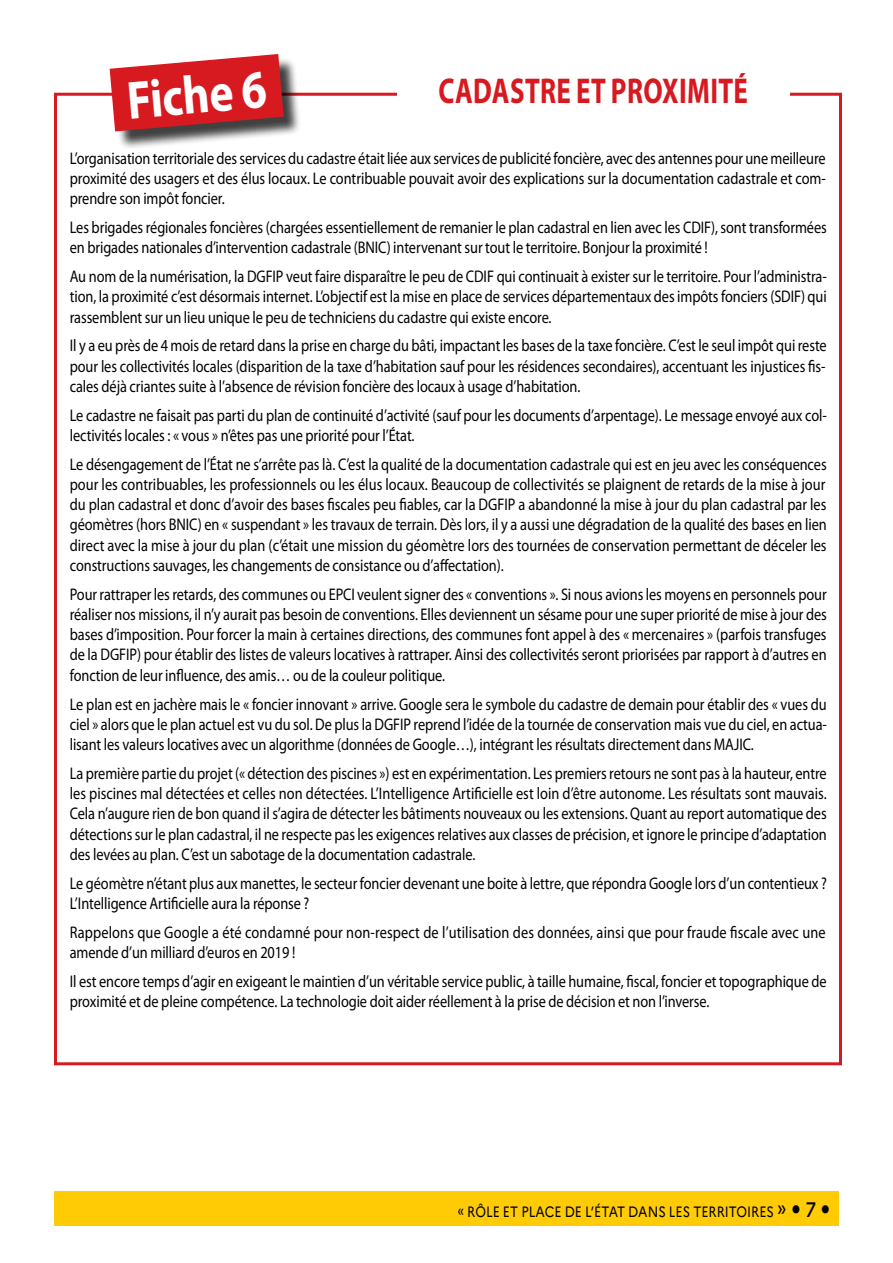
<style>
.page{position:relative;width:893px;height:1263px;background:#fff}
.page>*{position:absolute;margin:0;border:0;box-sizing:border-box;transform-origin:0 0}
.t1{font:700 54px "Myriad Pro";color:#fff;scale:.85 1}
.t2{font:700 36px "Myriad Pro";letter-spacing:.015em;color:#d71920;scale:.75 1}
.t3{font:16.8px/20.2px "Myriad Pro";letter-spacing:-.005em;color:#000;text-align:justify;scale:.85 1}
.t4{font:15px "Marianne";color:#000;scale:.85 1}
.s1{font-size:21px}
.s2{font-weight:500;font-size:21px}
</style>
<div class="page">
<div style="left:54px;top:1192px;width:785px;height:34px;background:#ffcb05"></div>
<div style="left:112px;top:57px;width:190px;height:93px;background:#000;opacity:.75"></div>
<svg style="left:110px;top:54px;width:174px;height:77px;background:#ce373d"></svg>
<h1 class="t1" style="left:124px;top:66px;width:166px;rotate:-5deg">FICHE 6</h1>
<h2 class="t2" style="left:438px;top:67px;width:414px">CADASTRE ET PROXIMITÉ</h2>
<p class="t3" style="left:70px;top:148px;width:891px">L’organisation territoriale des services du cadastre était liée aux services de publicité foncière, avec des antennes pour une meilleure proximité des usagers et des élus locaux. Le contribuable pouvait avoir des explications sur la documentation cadastrale et com&shy;prendre son impôt foncier.</p>
<p class="t3" style="left:70px;top:217px;width:892px">Les brigades régionales foncières (chargées essentiellement de remanier le plan cadastral en lien avec les CDIF), sont transformées en brigades nationales d’intervention cadastrale (BNIC) intervenant sur tout le territoire. Bonjour la proximité !</p>
<p class="t3" style="left:70px;top:266px;width:892px">Au nom de la numérisation, la DGFIP veut faire disparaître le peu de CDIF qui continuait à exister sur le territoire. Pour l’administra&shy;tion, la proximité c’est désormais internet. L’objectif est la mise en place de services départementaux des impôts fonciers (SDIF) qui rassemblent sur un lieu unique le peu de techniciens du cadastre qui existe encore.</p>
<p class="t3" style="left:70px;top:335px;width:892px">Il y a eu près de 4 mois de retard dans la prise en charge du bâti, impactant les bases de la taxe foncière. C’est le seul impôt qui reste pour les collectivités locales (disparition de la taxe d’habitation sauf pour les résidences secondaires), accentuant les injustices fis&shy;cales déjà criantes suite à l’absence de révision foncière des locaux à usage d’habitation.</p>
<p class="t3" style="left:70px;top:405px;width:892px">Le cadastre ne faisait pas parti du plan de continuité d’activité (sauf pour les documents d’arpentage). Le message envoyé aux col&shy;lectivités locales : « vous » n’êtes pas une priorité pour l’État.</p>
<p class="t3" style="left:70px;top:454px;width:892px">Le désengagement de l’État ne s’arrête pas là. C’est la qualité de la documentation cadastrale qui est en jeu avec les conséquences pour les contribuables, les professionnels ou les élus locaux. Beaucoup de collectivités se plaignent de retards de la mise à jour du plan cadastral et donc d’avoir des bases fiscales peu fiables, car la DGFIP a abandonné la mise à jour du plan cadastral par les géomètres (hors BNIC) en « suspendant » les travaux de terrain. Dès lors, il y a aussi une dégradation de la qualité des bases en lien direct avec la mise à jour du plan (c’était une mission du géomètre lors des tournées de conservation permettant de déceler les constructions sauvages, les changements de consistance ou d’affectation).</p>
<p class="t3" style="left:70px;top:584px;width:892px">Pour rattraper les retards, des communes ou EPCI veulent signer des « conventions ». Si nous avions les moyens en personnels pour réaliser nos missions, il n’y aurait pas besoin de conventions. Elles deviennent un sésame pour une super priorité de mise à jour des bases d’imposition. Pour forcer la main à certaines directions, des communes font appel à des « mercenaires » (parfois transfuges de la DGFIP) pour établir des listes de valeurs locatives à rattraper. Ainsi des collectivités seront priorisées par rapport à d’autres en fonction de leur influence, des amis… ou de la couleur politique.</p>
<p class="t3" style="left:70px;top:693px;width:892px">Le plan est en jachère mais le « foncier innovant » arrive. Google sera le symbole du cadastre de demain pour établir des « vues du ciel » alors que le plan actuel est vu du sol. De plus la DGFIP reprend l’idée de la tournée de conservation mais vue du ciel, en actua&shy;lisant les valeurs locatives avec un algorithme (données de Google…), intégrant les résultats directement dans MAJIC.</p>
<p class="t3" style="left:70px;top:763px;width:892px">La première partie du projet (« détection des piscines ») est en expérimentation. Les premiers retours ne sont pas à la hauteur, entre les piscines mal détectées et celles non détectées. L’Intelligence Artificielle est loin d’être autonome. Les résultats sont mauvais.<br>Cela n’augure rien de bon quand il s’agira de détecter les bâtiments nouveaux ou les extensions. Quant au report automatique des détections sur le plan cadastral, il ne respecte pas les exigences relatives aux classes de précision, et ignore le principe d’adaptation des levées au plan. C’est un sabotage de la documentation cadastrale.</p>
<p class="t3" style="left:70px;top:872px;width:892px">Le géomètre n’étant plus aux manettes, le secteur foncier devenant une boite à lettre, que répondra Google lors d’un contentieux ?<br>L’Intelligence Artificielle aura la réponse ?</p>
<p class="t3" style="left:70px;top:921px;width:891px">Rappelons que Google a été condamné pour non-respect de l’utilisation des données, ainsi que pour fraude fiscale avec une amende d’un milliard d’euros en 2019 !</p>
<p class="t3" style="left:70px;top:970px;width:892px">Il est encore temps d’agir en exigeant le maintien d’un véritable service public, à taille humaine, fiscal, foncier et topographique de proximité et de pleine compétence. La technologie doit aider réellement à la prise de décision et non l’inverse.</p>
<p class="t4" style="left:457px;top:1202px;width:423px">« RÔLE ET PLACE DE L’ÉTAT DANS LES TERRITOIRES <span class="s1">»</span> <span class="s2">7</span></p>
</div>
